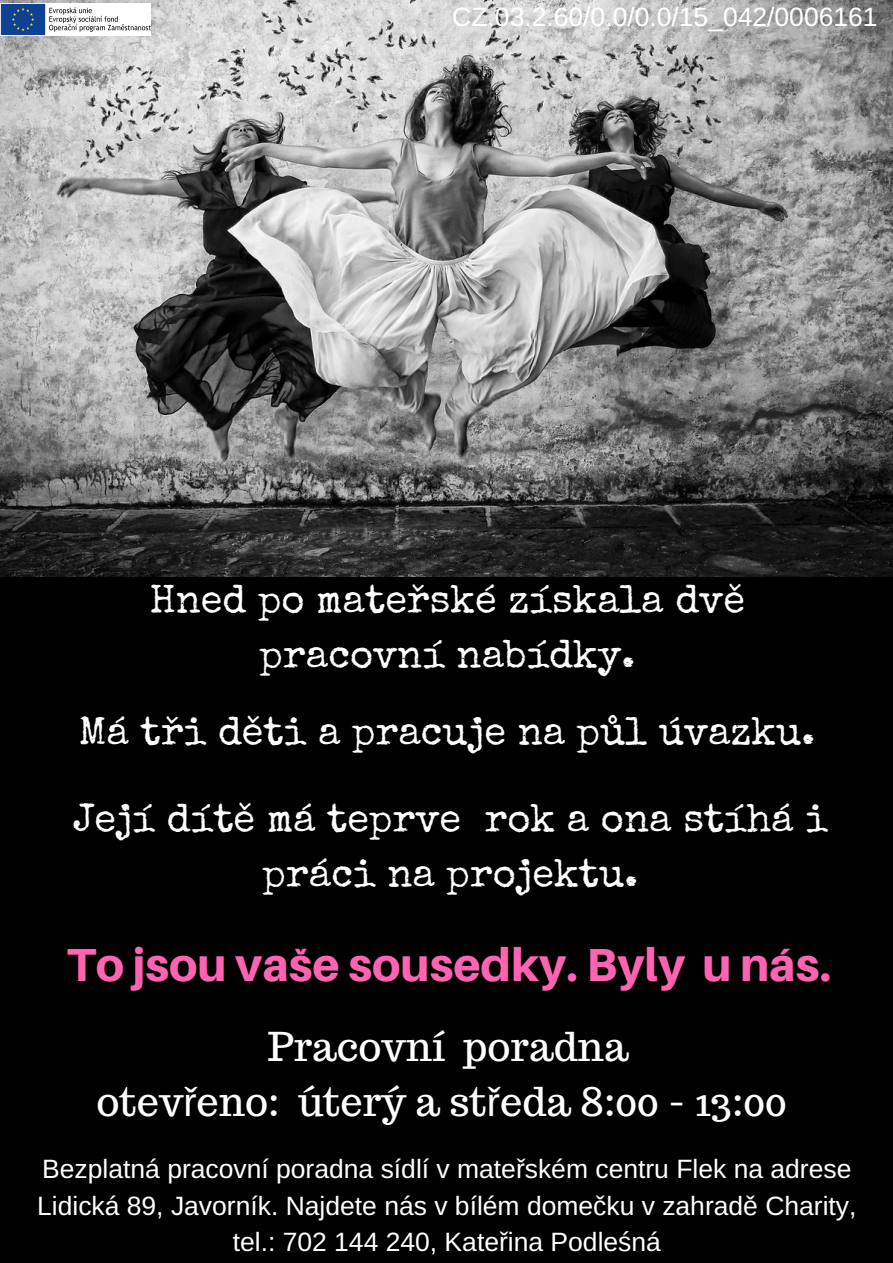
<style>
.page{position:relative;width:893px;height:1263px;background:#000}
.page>*{position:absolute;margin:0;border:0;box-sizing:border-box;transform-origin:0 0}
.t1{font:800 46.35px "Aileron";color:#ff63b1}
.t2{font:39.75px/55.1px "Special Elite";color:#fff;text-align:center}
.t3{font:39.75px "Trocchi";color:#fff}
.t4{font:26.47px/36.6px "Arimo";color:#fff;text-align:center}
.s1{font-family:"Liberation Sans"}
</style>
<div class="page">
<img style="left:0;top:0;width:893px;height:576px">
<img style="left:0;top:3px;width:151px;height:32px">
<p class="t4" style="left:452px;top:-2px;width:427px">CZ.03.2.60/0.0/0.0/15_042/0006161</p>
<h2 class="t2" style="left:150px;top:577px;width:596px">Hned po mateřské získala dvě pracovní nabídky.</h2>
<h2 class="t2" style="left:79px;top:708px;width:738px">Má tři děti a pracuje na půl úvazku.</h2>
<h2 class="t2" style="left:73px;top:796px;width:756px">Její dítě má teprve rok a ona stíhá i práci na projektu.</h2>
<h1 class="t1" style="left:67px;top:936px;width:766px">To jsou vaše sousedky. Byly u nás.</h1>
<h2 class="t3" style="left:268px;top:1020px;width:362px">Pracovní poradna</h2>
<h2 class="t3" style="left:96px;top:1075px;width:692px">otev<span class="s1">ř</span>eno: úterý a st<span class="s1">ř</span>eda 8:00 - 13:00</h2>
<p class="t4" style="left:37px;top:1150px;width:821px">Bezplatná pracovní poradna sídlí v mate<span class="s1">ř</span>ském centru Flek na adrese<br>Lidická 89, Javorník. Najdete nás v bílém dome<span class="s1">č</span>ku v zahrad<span class="s1">ě</span> Charity, tel.: 702 144 240, Kate<span class="s1">ř</span>ina Podle<span class="s1">ś</span>ná</p>
</div>
